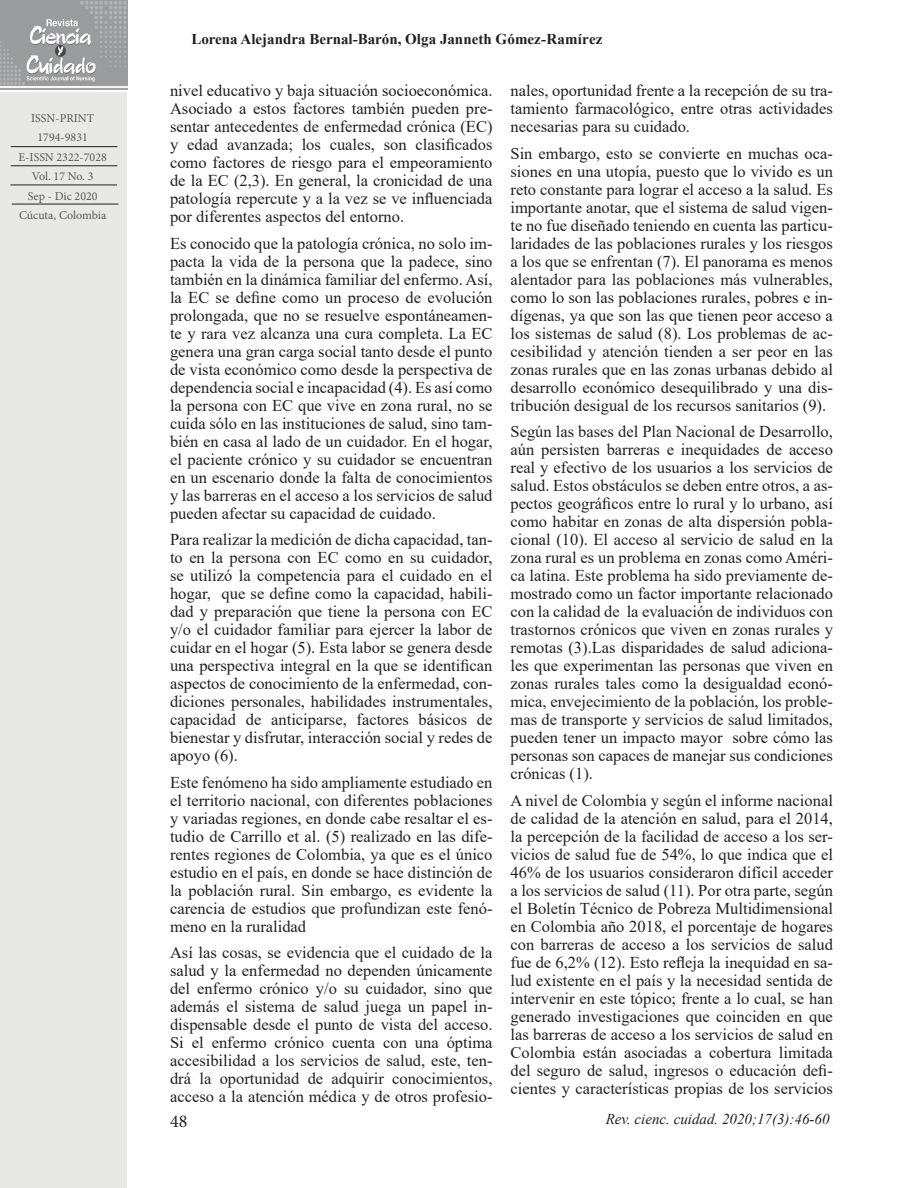
<style>
.page{position:relative;width:918px;height:1188px;background:#fff}
.page>*{position:absolute;margin:0;border:0;box-sizing:border-box;transform-origin:0 0}
.t1{font:18px "Minion Pro";color:#231f20}
.Párrafos{font:16.5px/18px "Times New Roman";color:#231f20;text-align:justify}
.Para_citar_este_arti{font:700 15px "Times New Roman";color:#231f20}
.Pie_-_Abreviatura_de{font:italic 15px "Times New Roman";color:#231f20}
.t2{font:12px "Minion Pro";color:#57585a}
</style>
<div class="page">
<div style="left:0;top:91px;width:126px;height:1097px;background:#e8e9e7"></div>
<img style="left:0;top:0;width:128px;height:90px">
<hr style="left:11px;top:146px;width:106px;height:1px;background:#231f20">
<hr style="left:11px;top:165px;width:106px;height:1px;background:#231f20">
<hr style="left:10px;top:185px;width:107px;height:1px;background:#231f20">
<hr style="left:12px;top:204px;width:106px;height:1px;background:#231f20">
<p class="t2" style="left:31px;top:110px;width:65px">ISSN-PRINT</p>
<p class="t2" style="left:38px;top:129px;width:52px">1794-9831</p>
<p class="t2" style="left:19px;top:149px;width:90px">E-ISSN 2322-7028</p>
<p class="t2" style="left:32px;top:168px;width:63px">Vol. 17 No. 3</p>
<p class="t2" style="left:28px;top:188px;width:71px">Sep - Dic 2020</p>
<p class="t2" style="left:19px;top:207px;width:89px">Cúcuta, Colombia</p>
<p class="Para_citar_este_arti" style="left:191px;top:28px;width:413px">Lorena Alejandra Bernal-Barón, Olga Janneth Gómez-Ramírez</p>
<p class="Párrafos" style="left:170px;top:81px;width:324px">nivel educativo y baja situación socioeconómica.<br>Asociado a estos factores también pueden pre&shy;sentar antecedentes de enfermedad crónica (EC) y edad avanzada; los cuales, son clasificados como factores de riesgo para el empeoramiento de la EC (2,3). En general, la cronicidad de una patología repercute y a la vez se ve influenciada por diferentes aspectos del entorno.</p>
<p class="Párrafos" style="left:170px;top:234px;width:324px">Es conocido que la patología crónica, no solo im&shy;pacta la vida de la persona que la padece, sino también en la dinámica familiar del enfermo. Así, la EC se define como un proceso de evolución prolongada, que no se resuelve espontáneamen&shy;te y rara vez alcanza una cura completa. La EC genera una gran carga social tanto desde el punto de vista económico como desde la perspectiva de dependencia social e incapacidad (4). Es así como la persona con EC que vive en zona rural, no se cuida sólo en las instituciones de salud, sino tam&shy;bién en casa al lado de un cuidador. En el hogar, el paciente crónico y su cuidador se encuentran en un escenario donde la falta de conocimientos y las barreras en el acceso a los servicios de salud pueden afectar su capacidad de cuidado.</p>
<p class="Párrafos" style="left:170px;top:530px;width:324px">Para realizar la medición de dicha capacidad, tan&shy;to en la persona con EC como en su cuidador, se utilizó la competencia para el cuidado en el hogar, que se define como la capacidad, habili&shy;dad y preparación que tiene la persona con EC y/o el cuidador familiar para ejercer la labor de cuidar en el hogar (5). Esta labor se genera desde una perspectiva integral en la que se identifican aspectos de conocimiento de la enfermedad, con&shy;diciones personales, habilidades instrumentales, capacidad de anticiparse, factores básicos de bienestar y disfrutar, interacción social y redes de apoyo (6).</p>
<p class="Párrafos" style="left:170px;top:773px;width:324px">Este fenómeno ha sido ampliamente estudiado en el territorio nacional, con diferentes poblaciones y variadas regiones, en donde cabe resaltar el es&shy;tudio de Carrillo et al. (5) realizado en las dife&shy;rentes regiones de Colombia, ya que es el único estudio en el país, en donde se hace distinción de la población rural. Sin embargo, es evidente la carencia de estudios que profundizan este fenó&shy;meno en la ruralidad</p>
<p class="Párrafos" style="left:170px;top:943px;width:324px">Así las cosas, se evidencia que el cuidado de la salud y la enfermedad no dependen únicamente del enfermo crónico y/o su cuidador, sino que además el sistema de salud juega un papel in&shy;dispensable desde el punto de vista del acceso.<br>Si el enfermo crónico cuenta con una óptima accesibilidad a los servicios de salud, este, ten&shy;drá la oportunidad de adquirir conocimientos, acceso a la atención médica y de otros profesio-</p>
<p class="t1" style="left:170px;top:1109px;width:19px">48</p>
<p class="Párrafos" style="left:511px;top:81px;width:324px">nales, oportunidad frente a la recepción de su tra&shy;tamiento farmacológico, entre otras actividades necesarias para su cuidado.</p>
<p class="Párrafos" style="left:511px;top:144px;width:324px">Sin embargo, esto se convierte en muchas oca&shy;siones en una utopía, puesto que lo vivido es un reto constante para lograr el acceso a la salud. Es importante anotar, que el sistema de salud vigen&shy;te no fue diseñado teniendo en cuenta las particu&shy;laridades de las poblaciones rurales y los riesgos a los que se enfrentan (7). El panorama es menos alentador para las poblaciones más vulnerables, como lo son las poblaciones rurales, pobres e in&shy;dígenas, ya que son las que tienen peor acceso a los sistemas de salud (8). Los problemas de ac&shy;cesibilidad y atención tienden a ser peor en las zonas rurales que en las zonas urbanas debido al desarrollo económico desequilibrado y una dis&shy;tribución desigual de los recursos sanitarios (9).</p>
<p class="Párrafos" style="left:511px;top:422px;width:324px">Según las bases del Plan Nacional de Desarrollo, aún persisten barreras e inequidades de acceso real y efectivo de los usuarios a los servicios de salud. Estos obstáculos se deben entre otros, a as&shy;pectos geográficos entre lo rural y lo urbano, así como habitar en zonas de alta dispersión pobla&shy;cional (10). El acceso al servicio de salud en la zona rural es un problema en zonas como Améri&shy;ca latina. Este problema ha sido previamente de&shy;mostrado como un factor importante relacionado con la calidad de la evaluación de individuos con trastornos crónicos que viven en zonas rurales y remotas (3).Las disparidades de salud adiciona&shy;les que experimentan las personas que viven en zonas rurales tales como la desigualdad econó&shy;mica, envejecimiento de la población, los proble&shy;mas de transporte y servicios de salud limitados, pueden tener un impacto mayor sobre cómo las personas son capaces de manejar sus condiciones crónicas (1).</p>
<p class="Párrafos" style="left:511px;top:791px;width:324px">A nivel de Colombia y según el informe nacional de calidad de la atención en salud, para el 2014, la percepción de la facilidad de acceso a los ser&shy;vicios de salud fue de 54%, lo que indica que el 46% de los usuarios consideraron difícil acceder a los servicios de salud (11). Por otra parte, según el Boletín Técnico de Pobreza Multidimensional en Colombia año 2018, el porcentaje de hogares con barreras de acceso a los servicios de salud fue de 6,2% (12). Esto refleja la inequidad en sa&shy;lud existente en el país y la necesidad sentida de intervenir en este tópico; frente a lo cual, se han generado investigaciones que coinciden en que las barreras de acceso a los servicios de salud en Colombia están asociadas a cobertura limitada del seguro de salud, ingresos o educación defi&shy;cientes y características propias de los servicios</p>
<p class="Pie_-_Abreviatura_de" style="left:606px;top:1109px;width:225px">Rev. cienc. cuidad. 2020;17(3):46-60</p>
</div>
